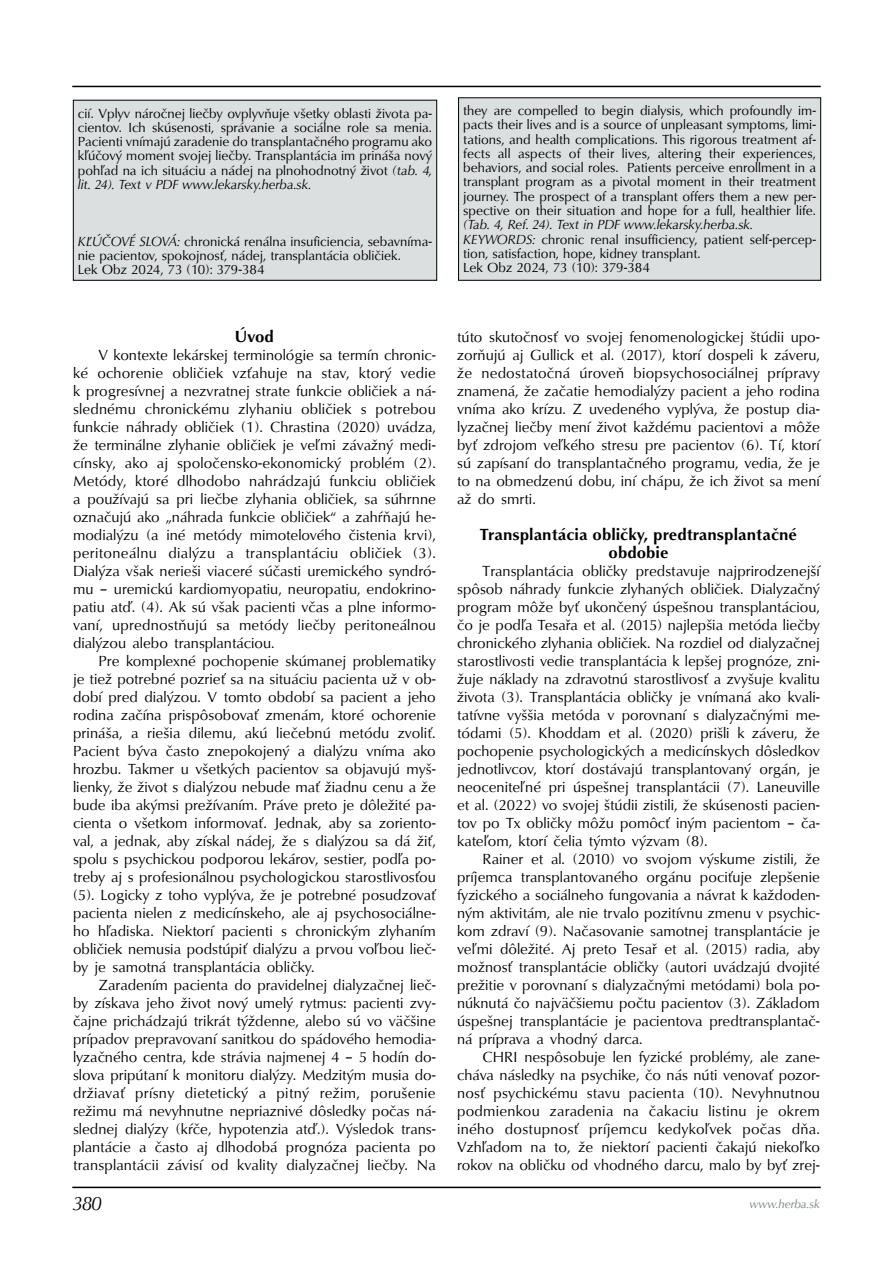
<style>
.page{position:relative;width:893px;height:1263px;background:#fff}
.page>*{position:absolute;margin:0;border:0;box-sizing:border-box;transform-origin:0 0}
.t1{font:italic 19.5px "URW Classico TEE";color:#000}
.t2{font:700 16.5px/18px "URW Classico TEE";color:#000;text-align:center}
.t3{font:15px/18px "URW Classico TEE";color:#000;text-align:justify}
.t4{font:13.5px/14.2px "URW Classico TEE";color:#000;text-align:justify}
.t5{font:italic 12px "URW Classico TEE";color:#777e7e}
.s1{font-style:italic}
</style>
<div class="page">
<hr style="left:72px;top:86px;width:749px;height:1px;background:#000">
<hr style="left:72px;top:1187px;width:749px;height:1px;background:#000">
<div style="left:73px;top:100px;width:364px;height:180px;background:#dcdfe0"></div>
<div style="left:73px;top:100px;width:364px;height:181px;border:1px solid #000"></div>
<div style="left:459px;top:98px;width:362px;height:182px;background:#dcdfe0"></div>
<div style="left:458px;top:97px;width:363px;height:184px;border:1px solid #000"></div>
<p class="t4" style="left:78px;top:106px;width:356px">cií. Vplyv náročnej liečby ovplyvňuje všetky oblasti života pa&shy;cientov. Ich skúsenosti, správanie a sociálne role sa menia.<br>Pacienti vnímajú zaradenie do transplantačného programu ako kľúčový moment svojej liečby. Transplantácia im prináša nový pohľad na ich situáciu a nádej na plnohodnotný život <span class="s1">(tab. 4, lit. 24). Text v PDF www.lekarsky.herba.sk.</span></p>
<p class="t4" style="left:78px;top:234px;width:356px;text-align:left"><span class="s1">KĽÚČOVÉ SLOVÁ:</span> chronická renálna insuficiencia, sebavníma&shy;nie pacientov, spokojnosť, nádej, transplantácia obličiek.<br>Lek Obz 2024, 73 (10): 379-384</p>
<p class="t2" style="left:235px;top:328px;width:41px">Úvod</p>
<p class="t3" style="left:73px;top:346px;width:364px;text-indent:26px">V kontexte lekárskej terminológie sa termín chronic&shy;ké ochorenie obličiek vzťahuje na stav, ktorý vedie k progresívnej a nezvratnej strate funkcie obličiek a ná&shy;slednému chronickému zlyhaniu obličiek s potrebou funkcie náhrady obličiek (1). Chrastina (2020) uvádza, že terminálne zlyhanie obličiek je veľmi závažný medi&shy;cínsky, ako aj spoločensko-ekonomický problém (2).<br>Metódy, ktoré dlhodobo nahrádzajú funkciu obličiek a používajú sa pri liečbe zlyhania obličiek, sa súhrnne označujú ako „náhrada funkcie obličiek“ a zahŕňajú he&shy;modialýzu (a iné metódy mimotelového čistenia krvi), peritoneálnu dialýzu a transplantáciu obličiek (3).<br>Dialýza však nerieši viaceré súčasti uremického syndró&shy;mu – uremickú kardiomyopatiu, neuropatiu, endokrino&shy;patiu atď. (4). Ak sú však pacienti včas a plne informo&shy;vaní, uprednostňujú sa metódy liečby peritoneálnou dialýzou alebo transplantáciou.</p>
<p class="t3" style="left:73px;top:652px;width:364px;text-indent:26px">Pre komplexné pochopenie skúmanej problematiky je tiež potrebné pozrieť sa na situáciu pacienta už v ob&shy;dobí pred dialýzou. V tomto období sa pacient a jeho rodina začína prispôsobovať zmenám, ktoré ochorenie prináša, a riešia dilemu, akú liečebnú metódu zvoliť.<br>Pacient býva často znepokojený a dialýzu vníma ako hrozbu. Takmer u všetkých pacientov sa objavujú myš&shy;lienky, že život s dialýzou nebude mať žiadnu cenu a že bude iba akýmsi prežívaním. Práve preto je dôležité pa&shy;cienta o všetkom informovať. Jednak, aby sa zoriento&shy;val, a jednak, aby získal nádej, že s dialýzou sa dá žiť, spolu s psychickou podporou lekárov, sestier, podľa po&shy;treby aj s profesionálnou psychologickou starostlivosťou (5). Logicky z toho vyplýva, že je potrebné posudzovať pacienta nielen z medicínskeho, ale aj psychosociálne&shy;ho hľadiska. Niektorí pacienti s chronickým zlyhaním obličiek nemusia podstúpiť dialýzu a prvou voľbou lieč&shy;by je samotná transplantácia obličky.</p>
<p class="t3" style="left:73px;top:976px;width:364px;text-indent:26px">Zaradením pacienta do pravidelnej dialyzačnej lieč&shy;by získava jeho život nový umelý rytmus: pacienti zvy&shy;čajne prichádzajú trikrát týždenne, alebo sú vo väčšine prípadov prepravovaní sanitkou do spádového hemodia&shy;lyzačného centra, kde strávia najmenej 4 – 5 hodín do&shy;slova pripútaní k monitoru dialýzy. Medzitým musia do&shy;držiavať prísny dietetický a pitný režim, porušenie režimu má nevyhnutne nepriaznivé dôsledky počas ná&shy;slednej dialýzy (kŕče, hypotenzia atď.). Výsledok trans&shy;plantácie a často aj dlhodobá prognóza pacienta po transplantácii závisí od kvality dialyzačnej liečby. Na</p>
<p class="t4" style="left:463px;top:104px;width:354px">they are compelled to begin dialysis, which profoundly im&shy;pacts their lives and is a source of unpleasant symptoms, limi&shy;tations, and health complications. This rigorous treatment af&shy;fects all aspects of their lives, altering their experiences, behaviors, and social roles. Patients perceive enrollment in a transplant program as a pivotal moment in their treatment journey. The prospect of a transplant offers them a new per&shy;spective on their situation and hope for a full, healthier life.</p>
<p class="t4" style="left:463px;top:218px;width:354px;text-align:left"><span class="s1">(Tab. 4, Ref. 24). Text in PDF www.lekarsky.herba.sk.<br>KEYWORDS:</span> chronic renal insufficiency, patient self-percep&shy;tion, satisfaction, hope, kidney transplant.<br>Lek Obz 2024, 73 (10): 379-384</p>
<p class="t3" style="left:457px;top:328px;width:364px">túto skutočnosť vo svojej fenomenologickej štúdii upo&shy;zorňujú aj Gullick et al. (2017), ktorí dospeli k záveru, že nedostatočná úroveň biopsychosociálnej prípravy znamená, že začatie hemodialýzy pacient a jeho rodina vníma ako krízu. Z uvedeného vyplýva, že postup dia&shy;lyzačnej liečby mení život každému pacientovi a môže byť zdrojom veľkého stresu pre pacientov (6). Tí, ktorí sú zapísaní do transplantačného programu, vedia, že je to na obmedzenú dobu, iní chápu, že ich život sa mení až do smrti.</p>
<p class="t2" style="left:480px;top:526px;width:318px">Transplantácia obličky, predtransplantačné obdobie</p>
<p class="t3" style="left:457px;top:562px;width:364px;text-indent:26px">Transplantácia obličky predstavuje najprirodzenejší spôsob náhrady funkcie zlyhaných obličiek. Dialyzačný program môže byť ukončený úspešnou transplantáciou, čo je podľa Tesařa et al. (2015) najlepšia metóda liečby chronického zlyhania obličiek. Na rozdiel od dialyzačnej starostlivosti vedie transplantácia k lepšej prognóze, zni&shy;žuje náklady na zdravotnú starostlivosť a zvyšuje kvalitu života (3). Transplantácia obličky je vnímaná ako kvali&shy;tatívne vyššia metóda v porovnaní s dialyzačnými me&shy;tódami (5). Khoddam et al. (2020) prišli k záveru, že pochopenie psychologických a medicínskych dôsledkov jednotlivcov, ktorí dostávajú transplantovaný orgán, je neoceniteľné pri úspešnej transplantácii (7). Laneuville et al. (2022) vo svojej štúdii zistili, že skúsenosti pacien&shy;tov po Tx obličky môžu pomôcť iným pacientom – ča&shy;kateľom, ktorí čelia týmto výzvam (8).</p>
<p class="t3" style="left:457px;top:850px;width:364px;text-indent:26px">Rainer et al. (2010) vo svojom výskume zistili, že príjemca transplantovaného orgánu pociťuje zlepšenie fyzického a sociálneho fungovania a návrat k každoden&shy;ným aktivitám, ale nie trvalo pozitívnu zmenu v psychic&shy;kom zdraví (9). Načasovanie samotnej transplantácie je veľmi dôležité. Aj preto Tesař et al. (2015) radia, aby možnosť transplantácie obličky (autori uvádzajú dvojité prežitie v porovnaní s dialyzačnými metódami) bola po&shy;núknutá čo najväčšiemu počtu pacientov (3). Základom úspešnej transplantácie je pacientova predtransplantač&shy;ná príprava a vhodný darca.</p>
<p class="t3" style="left:457px;top:1048px;width:364px;text-indent:26px">CHRI nespôsobuje len fyzické problémy, ale zane&shy;cháva následky na psychike, čo nás núti venovať pozor&shy;nosť psychickému stavu pacienta (10). Nevyhnutnou podmienkou zaradenia na čakaciu listinu je okrem iného dostupnosť príjemcu kedykoľvek počas dňa.<br>Vzhľadom na to, že niektorí pacienti čakajú niekoľko rokov na obličku od vhodného darcu, malo by byť zrej-</p>
<h1 class="t1" style="left:73px;top:1191px;width:30px">380</h1>
<p class="t5" style="left:749px;top:1197px;width:72px">www.herba.sk</p>
</div>
